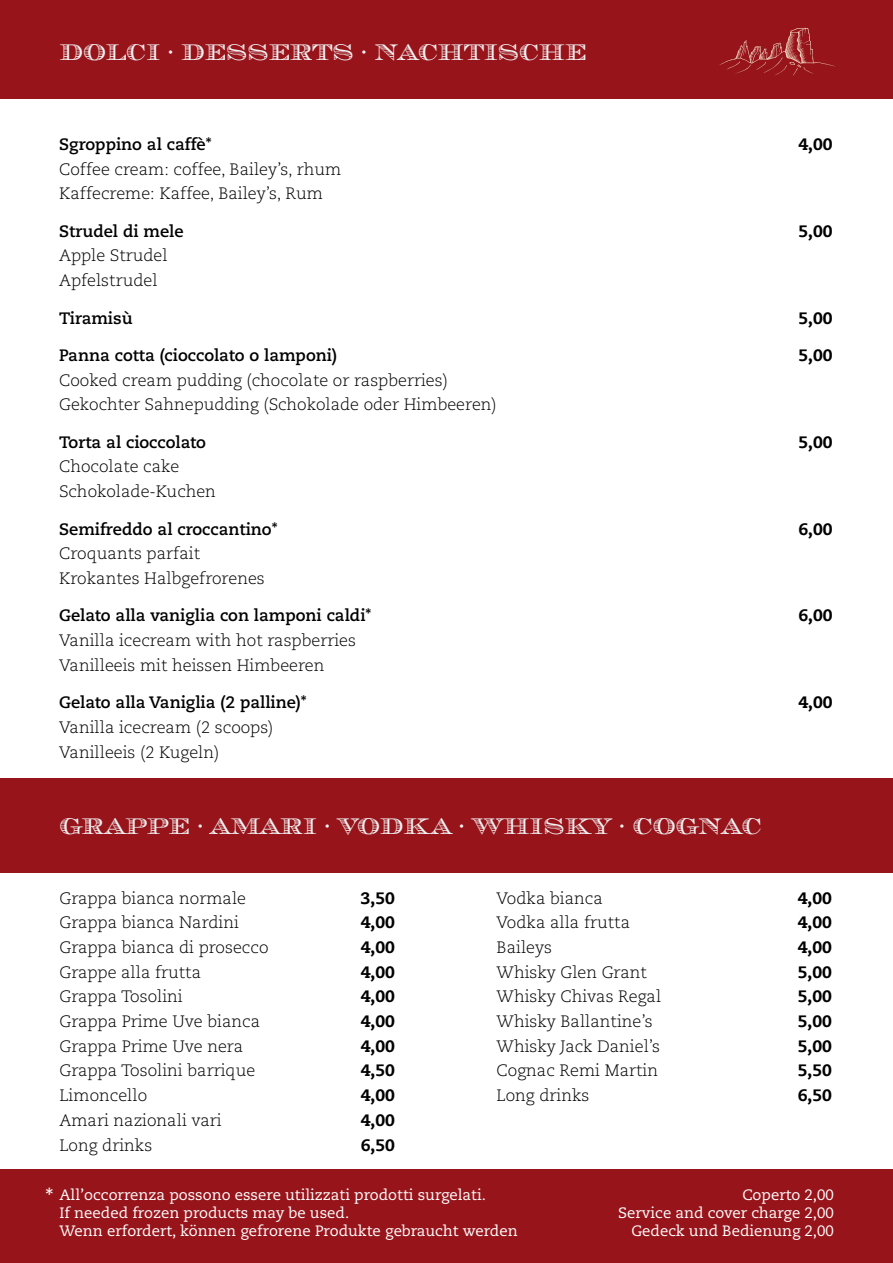
<style>
.page{position:relative;width:893px;height:1263px;background:#fff}
.page>*{position:absolute;margin:0;border:0;box-sizing:border-box;transform-origin:0 0}
.t1{font:25.5px "Chevalier Str DCD";color:#f2f2f3}
.t2{font:22.5px "Caecilia LT Std";color:#fff}
.t3{font:300 16.5px/24.8px "Caecilia LT Std";color:#000}
.t4{font:700 16.5px "Caecilia LT Std";color:#000}
.t5{font:800 16.5px "Caecilia LT Std";color:#000}
.t6{font:15px/18px "Caecilia LT Std";color:#fff}
.s1{font-family:"Helvetica Neue LT Std"}
</style>
<div class="page">
<div style="left:0;top:1169px;width:893px;height:94px;background:#97141b"></div>
<div style="left:0;top:0;width:893px;height:98px;background:#97141b"></div>
<svg style="left:719px;top:28px;width:116px;height:48px"></svg>
<div style="left:0;top:778px;width:893px;height:94px;background:#97141b"></div>
<h1 class="t1" style="left:60px;top:36px;width:528px">DOLCI <span class="s1">∙</span> DESSERTS <span class="s1">∙</span> NACHTISCHE</h1>
<p class="t4" style="left:59px;top:134px;width:154px">Sgroppino al caffè*</p>
<p class="t5" style="left:798px;top:134px;width:36px">4,00</p>
<p class="t3" style="left:59px;top:157px;width:284px">Coffee cream: coffee, Bailey’s, rhum<br>Kaffecreme: Kaffee, Bailey’s, Rum</p>
<p class="t4" style="left:59px;top:221px;width:126px">Strudel di mele</p>
<p class="t5" style="left:798px;top:221px;width:36px">5,00</p>
<p class="t3" style="left:59px;top:244px;width:110px">Apple Strudel<br>Apfelstrudel</p>
<p class="t4" style="left:59px;top:308px;width:75px">Tiramisù</p>
<p class="t5" style="left:798px;top:307px;width:36px">5,00</p>
<p class="t4" style="left:59px;top:345px;width:279px">Panna cotta (cioccolato o lamponi)</p>
<p class="t5" style="left:798px;top:345px;width:36px">5,00</p>
<p class="t3" style="left:59px;top:368px;width:439px">Cooked cream pudding (chocolate or raspberries)<br>Gekochter Sahnepudding (Schokolade oder Himbeeren)</p>
<p class="t4" style="left:59px;top:432px;width:148px">Torta al cioccolato</p>
<p class="t5" style="left:798px;top:432px;width:36px">5,00</p>
<p class="t3" style="left:59px;top:455px;width:158px">Chocolate cake<br>Schokolade-Kuchen</p>
<p class="t4" style="left:59px;top:519px;width:220px">Semifreddo al croccantino*</p>
<p class="t5" style="left:798px;top:519px;width:36px">6,00</p>
<p class="t3" style="left:59px;top:542px;width:207px">Croquants parfait<br>Krokantes Halbgefrorenes</p>
<p class="t4" style="left:59px;top:606px;width:314px">Gelato alla vaniglia con lamponi caldi*</p>
<p class="t5" style="left:798px;top:605px;width:36px">6,00</p>
<p class="t3" style="left:59px;top:628px;width:298px">Vanilla icecream with hot raspberries<br>Vanilleeis mit heissen Himbeeren</p>
<p class="t4" style="left:59px;top:693px;width:249px">Gelato alla Vaniglia (2 palline)*</p>
<p class="t5" style="left:798px;top:692px;width:36px">4,00</p>
<p class="t3" style="left:59px;top:715px;width:216px">Vanilla icecream (2 scoops)<br>Vanilleeis (2 Kugeln)</p>
<h1 class="t1" style="left:60px;top:810px;width:704px">GRAPPE <span class="s1">∙</span> AMARI <span class="s1">∙</span> VODKA <span class="s1">∙</span> WHISKY <span class="s1">∙</span> COGNAC</h1>
<p class="t3" style="left:59px;top:886px;width:188px">Grappa bianca normale</p>
<p class="t5" style="left:361px;top:888px;width:36px">3,50</p>
<p class="t3" style="left:59px;top:911px;width:181px">Grappa bianca Nardini</p>
<p class="t5" style="left:361px;top:912px;width:36px">4,00</p>
<p class="t3" style="left:59px;top:935px;width:211px">Grappa bianca di prosecco</p>
<p class="t5" style="left:361px;top:937px;width:36px">4,00</p>
<p class="t3" style="left:59px;top:960px;width:143px">Grappe alla frutta</p>
<p class="t5" style="left:361px;top:962px;width:36px">4,00</p>
<p class="t3" style="left:59px;top:985px;width:125px">Grappa Tosolini</p>
<p class="t5" style="left:361px;top:986px;width:36px">4,00</p>
<p class="t3" style="left:59px;top:1009px;width:202px">Grappa Prime Uve bianca</p>
<p class="t5" style="left:361px;top:1011px;width:36px">4,00</p>
<p class="t3" style="left:59px;top:1034px;width:185px">Grappa Prime Uve nera</p>
<p class="t5" style="left:361px;top:1036px;width:36px">4,00</p>
<p class="t3" style="left:59px;top:1059px;width:197px">Grappa Tosolini barrique</p>
<p class="t5" style="left:361px;top:1060px;width:36px">4,50</p>
<p class="t3" style="left:59px;top:1083px;width:89px">Limoncello</p>
<p class="t5" style="left:361px;top:1085px;width:36px">4,00</p>
<p class="t3" style="left:59px;top:1108px;width:164px">Amari nazionali vari</p>
<p class="t5" style="left:361px;top:1110px;width:36px">4,00</p>
<p class="t3" style="left:59px;top:1133px;width:94px">Long drinks</p>
<p class="t5" style="left:361px;top:1134px;width:36px">6,50</p>
<p class="t3" style="left:497px;top:886px;width:108px">Vodka bianca</p>
<p class="t5" style="left:798px;top:887px;width:36px">4,00</p>
<p class="t3" style="left:497px;top:910px;width:135px">Vodka alla frutta</p>
<p class="t5" style="left:798px;top:912px;width:36px">4,00</p>
<p class="t3" style="left:497px;top:935px;width:57px">Baileys</p>
<p class="t5" style="left:798px;top:937px;width:36px">4,00</p>
<p class="t3" style="left:497px;top:960px;width:152px">Whisky Glen Grant</p>
<p class="t5" style="left:798px;top:962px;width:36px">5,00</p>
<p class="t3" style="left:497px;top:985px;width:166px">Whisky Chivas Regal</p>
<p class="t5" style="left:798px;top:986px;width:36px">5,00</p>
<p class="t3" style="left:497px;top:1009px;width:158px">Whisky Ballantine’s</p>
<p class="t5" style="left:798px;top:1011px;width:36px">5,00</p>
<p class="t3" style="left:497px;top:1034px;width:165px">Whisky Jack Daniel’s</p>
<p class="t5" style="left:798px;top:1036px;width:36px">5,00</p>
<p class="t3" style="left:497px;top:1059px;width:163px">Cognac Remi Martin</p>
<p class="t5" style="left:798px;top:1060px;width:36px">5,50</p>
<p class="t3" style="left:497px;top:1083px;width:94px">Long drinks</p>
<p class="t5" style="left:798px;top:1085px;width:36px">6,50</p>
<p class="t6" style="left:60px;top:1186px;width:460px">All’occorrenza possono essere utilizzati prodotti surgelati.<br>If needed frozen products may be used.<br>Wenn erfordert, können gefrorene Produkte gebraucht werden</p>
<h2 class="t2" style="left:46px;top:1184px;width:9px">*</h2>
<p class="t6" style="left:618px;top:1186px;width:217px;text-align:right">Coperto 2,00<br>Service and cover charge 2,00<br>Gedeck und Bedienung 2,00</p>
</div>
